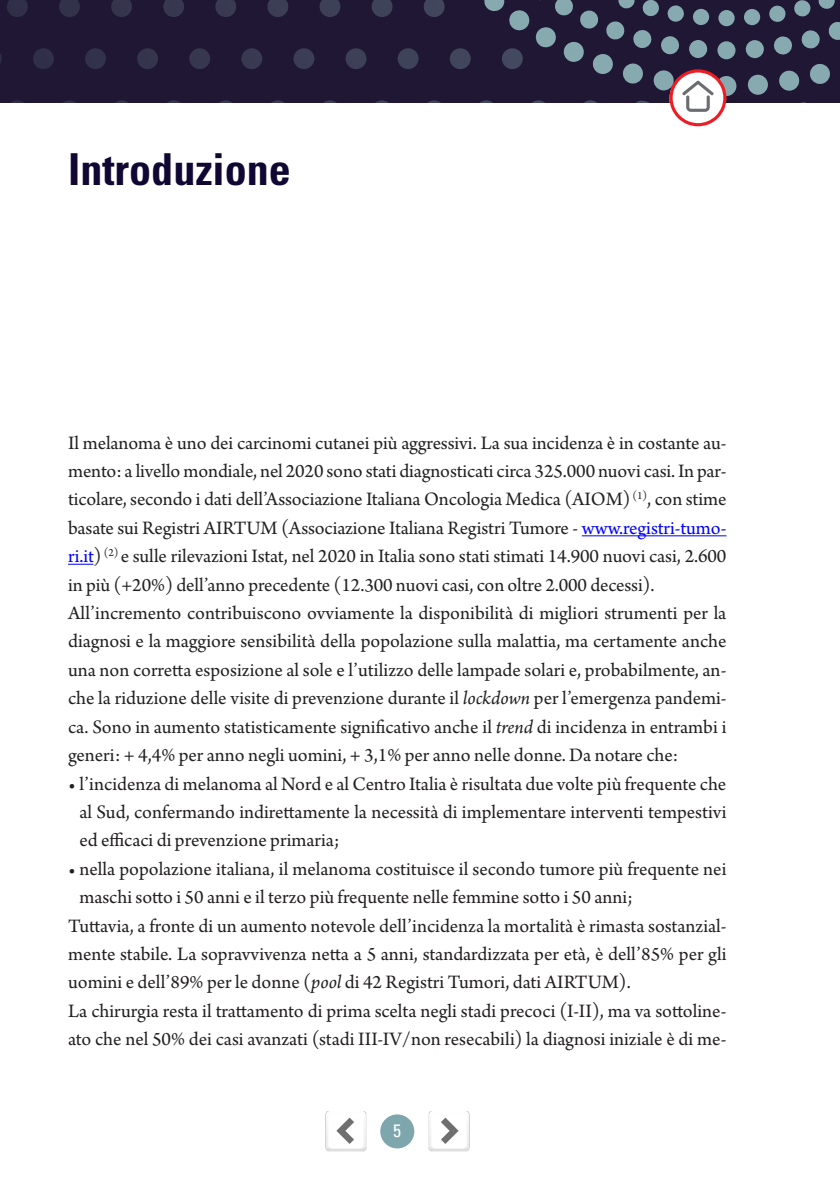
<style>
.page{position:relative;width:840px;height:1191px;background:#fff}
.page>*{position:absolute;margin:0;border:0;box-sizing:border-box;transform-origin:0 0}
.t1{font:700 condensed 44px "Univers";color:#100733}
.Testo_generale{font:20px/28.4px "Arno Pro";letter-spacing:-.005em;color:#212121;text-align:justify}
.Testo_generale-2{font:20px/28.4px "Arno Pro";color:#231f20;text-align:justify}
.t2{font:condensed 18px "Univers";color:#fff}
.s1{color:#00f}
.s2{font-style:italic}
</style>
<div class="page">
<div style="left:380px;top:1114px;width:34px;height:34px;background:#7da7ad;border-radius:50%"></div>
<img style="left:428px;top:1111px;width:41px;height:40px">
<img style="left:325px;top:1111px;width:41px;height:40px">
<hr style="left:581px;top:535px;width:145px;height:1px;background:#00f">
<svg style="left:68px;top:564px;width:25px;height:1px"></svg>
<div style="left:730px;top:0;width:109px;height:102px;background:#201734"></div>
<div style="left:716px;top:76px;width:20px;height:20px;background:#87aab1;border-radius:50%"></div>
<div style="left:747px;top:74px;width:21px;height:21px;background:#87aab1;border-radius:50%"></div>
<div style="left:717px;top:41px;width:18px;height:18px;background:#87aab1;border-radius:50%"></div>
<div style="left:745px;top:40px;width:18px;height:19px;background:#87aab1;border-radius:50%"></div>
<div style="left:718px;top:10px;width:16px;height:16px;background:#87aab1;border-radius:50%"></div>
<div style="left:743px;top:9px;width:17px;height:17px;background:#87aab1;border-radius:50%"></div>
<svg style="left:762px;top:0;width:77px;height:91px;background:#3b3e55"></svg>
<svg style="left:0;top:0;width:730px;height:126px"></svg>
<p class="t1" style="left:68px;top:143px;width:224px">Introduzione</p>
<p class="Testo_generale" style="left:68px;top:429px;width:659px">Il melanoma è uno dei carcinomi cutanei più aggressivi. La sua incidenza è in costante au&shy;mento: a livello mondiale, nel 2020 sono stati diagnosticati circa 325.000 nuovi casi. In par&shy;ticolare, secondo i dati dell’Associazione Italiana Oncologia Medica (AIOM) <sup>(1)</sup>, con stime basate sui Registri AIRTUM (Associazione Italiana Registri Tumore - <span class="s1">www.registri-tumo&shy;ri.it</span>) <sup>(2)</sup> e sulle rilevazioni Istat, nel 2020 in Italia sono stati stimati 14.900 nuovi casi, 2.600 in più (+20%) dell’anno precedente (12.300 nuovi casi, con oltre 2.000 decessi).</p>
<p class="Testo_generale" style="left:68px;top:600px;width:659px">All’incremento contribuiscono ovviamente la disponibilità di migliori strumenti per la diagnosi e la maggiore sensibilità della popolazione sulla malattia, ma certamente anche una non corretta esposizione al sole e l’utilizzo delle lampade solari e, probabilmente, an&shy;che la riduzione delle visite di prevenzione durante il <span class="s2">lockdown</span> per l’emergenza pandemi&shy;ca. Sono in aumento statisticamente significativo anche il <span class="s2">trend</span> di incidenza in entrambi i generi: + 4,4% per anno negli uomini, + 3,1% per anno nelle donne. Da notare che:</p>
<p class="Testo_generale-2" style="left:79px;top:770px;width:648px;text-indent:-11px">• l’incidenza di melanoma al Nord e al Centro Italia è risultata due volte più frequente che al Sud, confermando indirettamente la necessità di implementare interventi tempestivi ed efficaci di prevenzione primaria;</p>
<p class="Testo_generale-2" style="left:79px;top:855px;width:648px;text-indent:-11px">• nella popolazione italiana, il melanoma costituisce il secondo tumore più frequente nei maschi sotto i 50 anni e il terzo più frequente nelle femmine sotto i 50 anni;</p>
<p class="Testo_generale-2" style="left:68px;top:912px;width:659px">Tuttavia, a fronte di un aumento notevole dell’incidenza la mortalità è rimasta sostanzial&shy;mente stabile. La sopravvivenza netta a 5 anni, standardizzata per età, è dell’85% per gli uomini e dell’89% per le donne (<span class="s2">pool</span> di 42 Registri Tumori, dati AIRTUM).</p>
<p class="Testo_generale-2" style="left:68px;top:997px;width:659px">La chirurgia resta il trattamento di prima scelta negli stadi precoci (I-II), ma va sottoline&shy;ato che nel 50% dei casi avanzati (stadi III-IV/non resecabili) la diagnosi iniziale è di me-</p>
<p class="t2" style="left:393px;top:1119px;width:9px">5</p>
</div>
